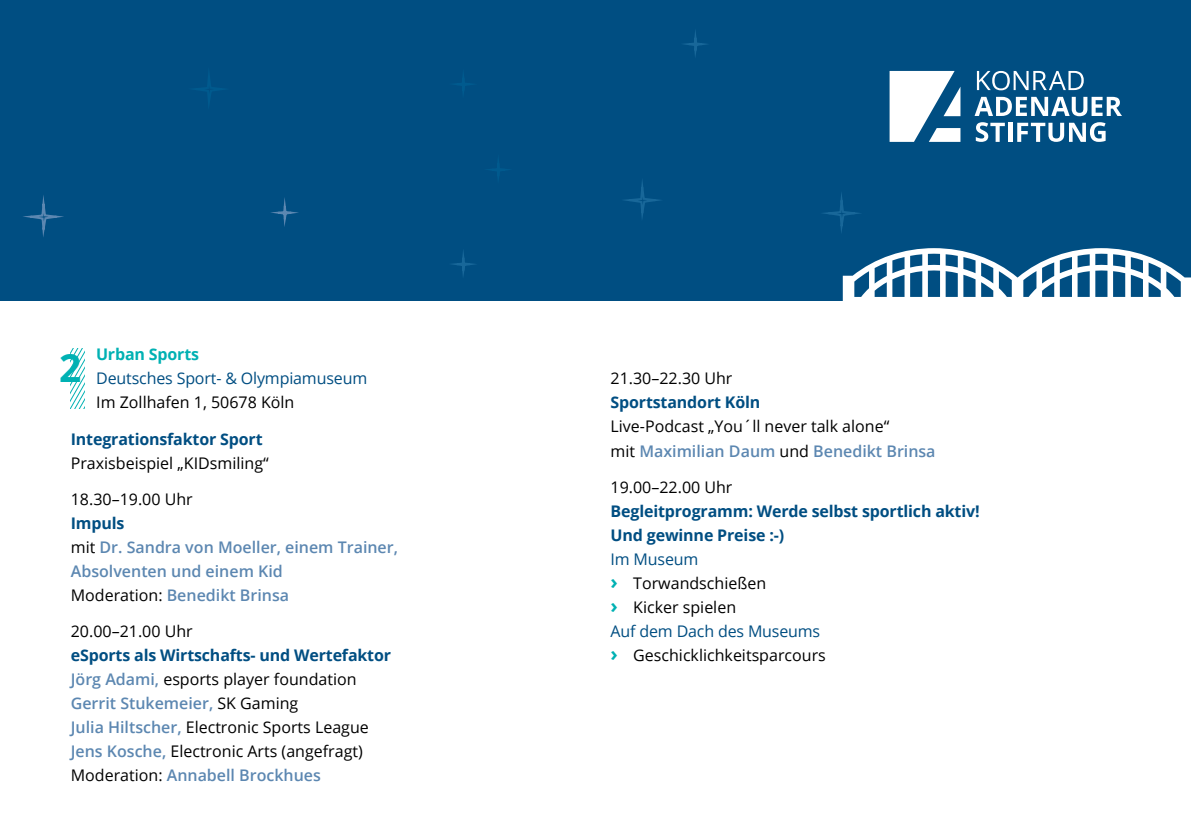
<style>
.page{position:relative;width:1191px;height:840px;background:#fff}
.page>*{position:absolute;margin:0;border:0;box-sizing:border-box;transform-origin:0 0}
.Fließtext{font:700 39px "Open Sans";color:#00b1b3}
.Fließtext-2{font:16px/24px "Open Sans";color:#000}
.Fließtext-3{font:700 16px/24px "Open Sans";letter-spacing:-.01em;color:#004e82}
.Fließtext-4{font:600 16px/24px "Open Sans";color:#5c87b1}
.Standort{font:16px/24px "Open Sans";letter-spacing:-.01em;color:#004e82}
.Standort-2{font:16px "Open Sans";color:#000}
.Auflistung_1{font:16px "Open Sans";letter-spacing:-.01em;color:#004e82}
.s1{font-weight:700;color:#00b1b3}
.s2{font-weight:700;color:#004e82}
.s3{font-weight:400;color:#000}
.s4{font-weight:600;color:#5c87b1}
.s5{font-weight:700;font-size:20px;color:#00b1b3}
</style>
<div class="page">
<div style="left:0;top:0;width:1191px;height:300px;background:#004e82"></div>
<svg style="left:195px;top:75px;width:28px;height:29px"></svg>
<svg style="left:23px;top:201px;width:41px;height:36px"></svg>
<svg style="left:452px;top:35px;width:255px;height:241px"></svg>
<svg style="left:271px;top:204px;width:28px;height:23px"></svg>
<svg style="left:71px;top:349px;width:14px;height:59px"></svg>
<svg style="left:812px;top:70px;width:379px;height:231px"></svg>
<p class="Standort" style="left:96px;top:342px;width:273px"><span class="s1">Urban Sports<br></span>Deutsches Sport- &amp; Olympiamuseum</p>
<p class="Standort-2" style="left:96px;top:391px;width:200px">Im Zollhafen 1, 50678 Köln</p>
<p class="Fließtext-3" style="left:71px;top:426px;width:193px">Integrationsfaktor Sport</p>
<p class="Fließtext-2" style="left:71px;top:450px;width:199px">Praxisbeispiel „KIDsmiling“</p>
<p class="Fließtext-2" style="left:71px;top:486px;width:123px">18.30–19.00 Uhr<br><span class="s2">Impuls</span></p>
<p class="Fließtext-4" style="left:71px;top:534px;width:329px"><span class="s3">mit</span> Dr. Sandra von Moeller, einem Trainer,<br>Absolventen und einem Kid</p>
<p class="Fließtext-4" style="left:71px;top:582px;width:220px"><span class="s3">Moderation:</span> Benedikt Brinsa</p>
<p class="Fließtext-2" style="left:71px;top:618px;width:123px">20.00–21.00 Uhr</p>
<p class="Fließtext-3" style="left:71px;top:642px;width:322px">eSports als Wirtschafts- und Wertefaktor</p>
<p class="Fließtext-2" style="left:71px;top:666px;width:287px"><span class="s4">Jörg Adami,</span> esports player foundation</p>
<p class="Fließtext-4" style="left:71px;top:690px;width:229px">Gerrit Stukemeier, <span class="s3">SK Gaming</span></p>
<p class="Fließtext-2" style="left:71px;top:714px;width:299px"><span class="s4">Julia Hiltscher,</span> Electronic Sports League</p>
<p class="Fließtext-2" style="left:71px;top:738px;width:293px"><span class="s4">Jens Kosche,</span> Electronic Arts (angefragt)</p>
<p class="Fließtext-4" style="left:71px;top:762px;width:251px"><span class="s3">Moderation:</span> Annabell Brockhues</p>
<p class="Fließtext" style="left:59px;top:340px;width:24px">2</p>
<p class="Fließtext-2" style="left:610px;top:366px;width:123px">21.30–22.30 Uhr</p>
<p class="Fließtext-3" style="left:610px;top:390px;width:151px">Sportstandort Köln</p>
<p class="Fließtext-2" style="left:610px;top:414px;width:326px">Live-Podcast „You´ll never talk alone“<br>mit <span class="s4">Maximilian Daum</span> und <span class="s4">Benedikt Brinsa</span></p>
<p class="Fließtext-2" style="left:610px;top:474px;width:123px">19.00–22.00 Uhr</p>
<p class="Fließtext-3" style="left:610px;top:498px;width:370px">Begleitprogramm: Werde selbst sportlich aktiv!<br>Und gewinne Preise :-)</p>
<p class="Standort" style="left:610px;top:546px;width:89px">Im Museum</p>
<p class="Fließtext-2" style="left:610px;top:570px;width:157px"><span class="s5">›</span> Torwandschießen</p>
<p class="Fließtext-2" style="left:610px;top:594px;width:127px"><span class="s5">›</span> Kicker spielen</p>
<p class="Auflistung_1" style="left:610px;top:619px;width:211px">Auf dem Dach des Museums</p>
<p class="Fließtext-2" style="left:610px;top:642px;width:217px"><span class="s5">›</span> Geschicklichkeitsparcours</p>
</div>
